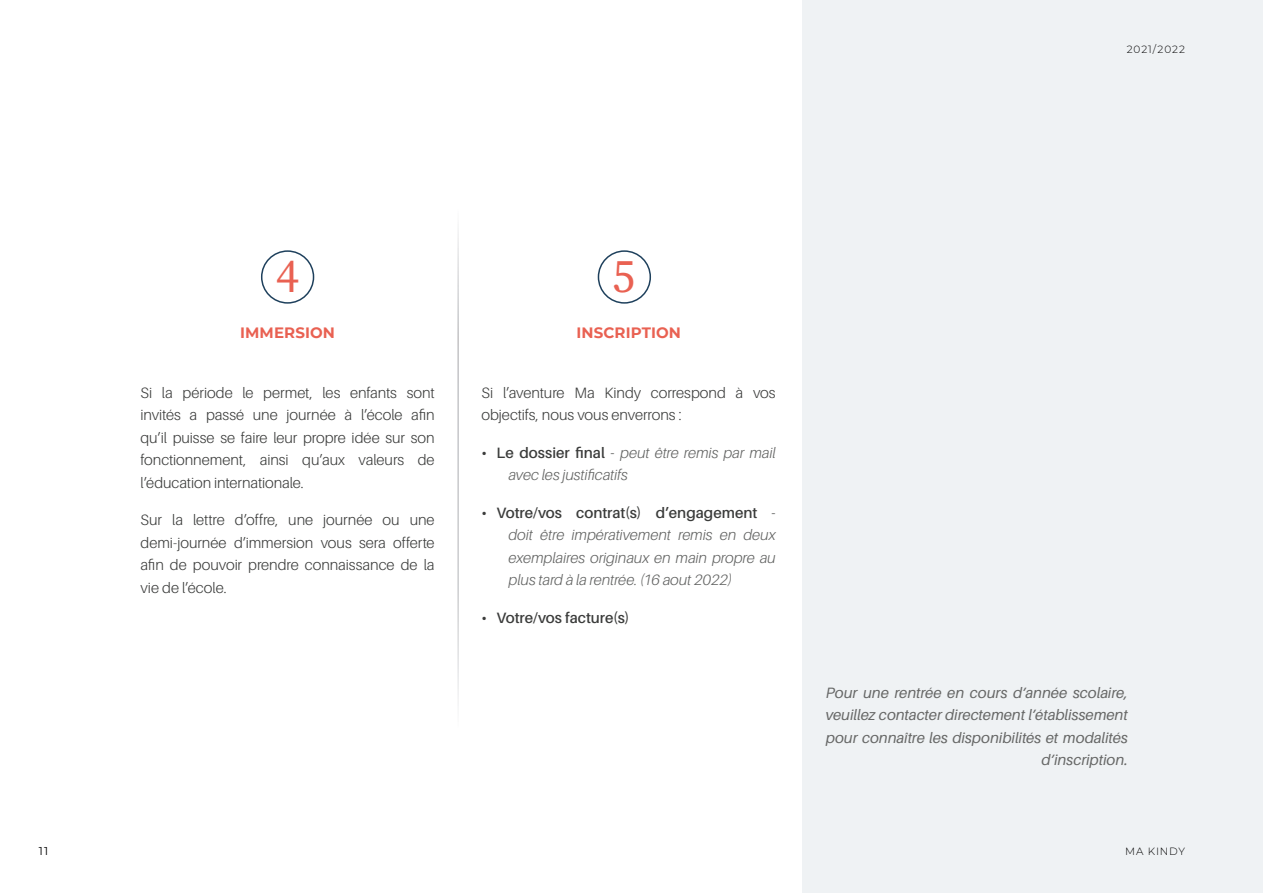
<style>
.page{position:relative;width:1263px;height:893px;background:#fff}
.page>*{position:absolute;margin:0;border:0;box-sizing:border-box;transform-origin:0 0}
.Callout_Number{font:46.05px "Source Serif Pro";color:#e96152}
.Body{font:300 15px/22.5px "Aileron";letter-spacing:-.005em;color:#3b3c3b;text-align:justify}
.t1{font:italic 300 15px/22.5px "Aileron";letter-spacing:-.005em;color:#626362}
.annotation{font:italic 15px/22.5px "Aileron";color:#666766;text-align:right}
.SousTitre{font:700 15px "Montserrat";letter-spacing:.005em;color:#e96152}
.t2{font:600 15px "Aileron";letter-spacing:-.01em;color:#3b3c3b}
.t3{font:11.4px "Montserrat";color:#000}
.t4{font:300 10.5px "Montserrat";letter-spacing:.085em;color:#000}
.s1{font-weight:600;font-style:normal;color:#3b3c3b}
.s2{font-style:normal;color:#3b3c3b}
</style>
<div class="page">
<div style="left:802px;top:0;width:461px;height:893px;background:#eff2f4"></div>
<div style="left:261px;top:250px;width:53px;height:54px;border:2px solid #1e405c;border-radius:50%"></div>
<div style="left:598px;top:250px;width:53px;height:54px;border:2px solid #1e405c;border-radius:50%"></div>
<p class="t4" style="left:1127px;top:42px;width:60px">2021/2022</p>
<p class="Callout_Number" style="left:276px;top:246px;width:24px">4</p>
<p class="Callout_Number" style="left:612px;top:246px;width:25px">5</p>
<p class="SousTitre" style="left:240px;top:321px;width:96px">IMMERSION</p>
<p class="SousTitre" style="left:576px;top:321px;width:106px">INSCRIPTION</p>
<p class="Body" style="left:141px;top:381px;width:296px">Si la période le permet, les enfants sont invités a passé une journée à l’école afin qu’il puisse se faire leur propre idée sur son fonctionnement, ainsi qu’aux valeurs de l’éducation internationale.</p>
<p class="Body" style="left:141px;top:509px;width:296px">Sur la lettre d’offre, une journée ou une demi-journée d’immersion vous sera offerte afin de pouvoir prendre connaissance de la vie de l’école.</p>
<p class="Body" style="left:481px;top:381px;width:296px">Si l’aventure Ma Kindy correspond à vos objectifs, nous vous enverrons :</p>
<p class="t1" style="left:508px;top:441px;width:269px;text-indent:-27px"><span class="s1">• Le dossier final</span> <span class="s2">-</span> peut être remis par mail avec les justificatifs</p>
<p class="t1" style="left:508px;top:501px;width:269px;text-align:justify;text-indent:-27px"><span class="s1">• Votre/vos contrat(s) d’engagement</span> <span class="s2">- </span>doit être impérativement remis en deux exemplaires originaux en main propre au plus tard à la rentrée. (16 aout 2022)</p>
<p class="t2" style="left:481px;top:609px;width:150px">• Votre/vos facture(s)</p>
<p class="annotation" style="left:826px;top:681px;width:304px">Pour une rentrée en cours d’année scolaire, veuillez contacter directement l’établissement pour connaître les disponibilités et modalités d’inscription.</p>
<p class="t3" style="left:39px;top:843px;width:11px">11</p>
<p class="t4" style="left:1125px;top:844px;width:62px">MA KINDY</p>
</div>
